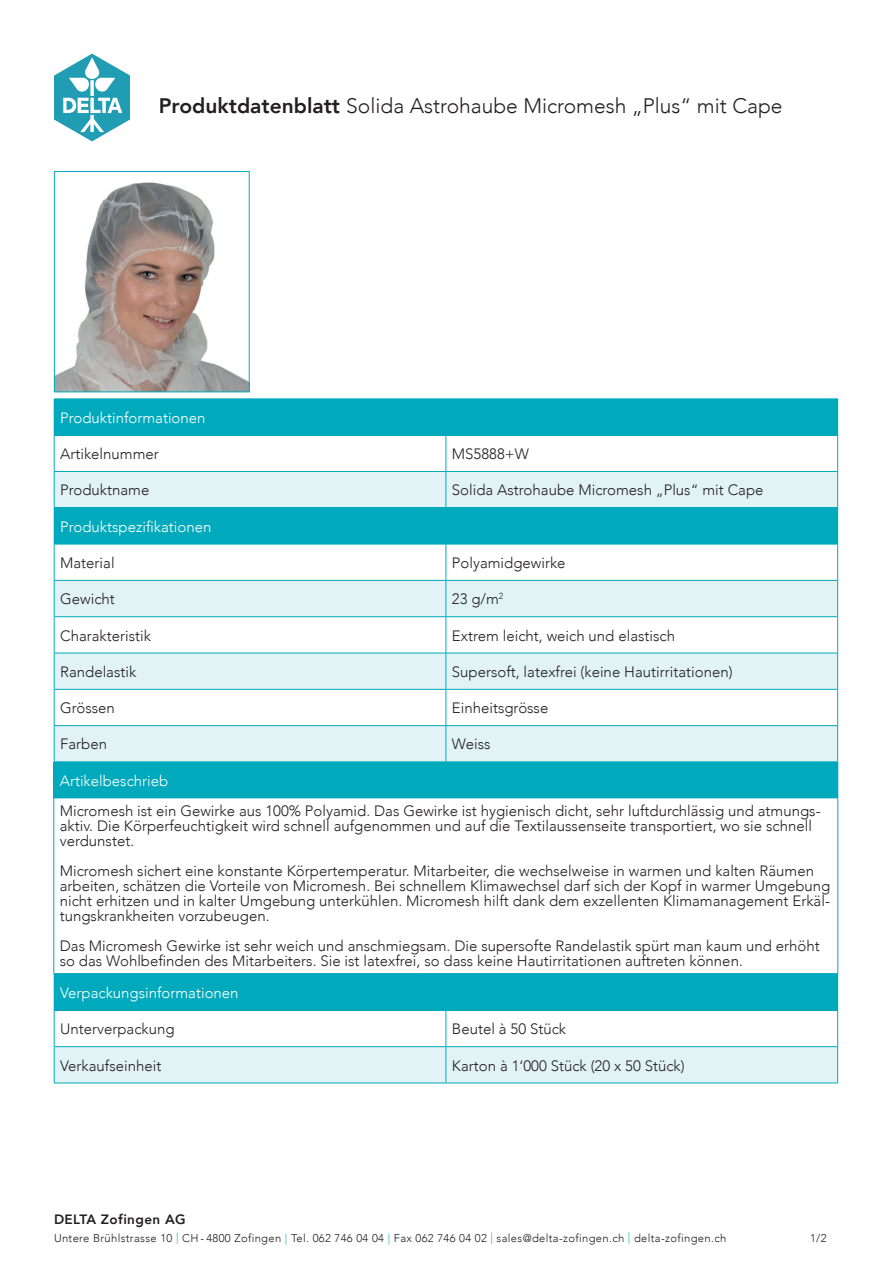
<style>
.page{position:relative;width:893px;height:1263px;background:#fff}
.page>*{position:absolute;margin:0;border:0;box-sizing:border-box;transform-origin:0 0}
.t1{font:300 21px "Avenir LT Com";color:#231f20}
.t2{font:300 15px/15px "Avenir LT Com";color:#231f20}
.t3{font:300 15px "Avenir LT Com";color:#fff}
.t4{font:800 13.5px "Avenir LT Com";letter-spacing:.03em;color:#231f20}
.t5{font:300 11.25px "Avenir LT Com";letter-spacing:.03em;color:#231f20}
.s1{font-weight:800}
.s2{color:#00aabc}
</style>
<div class="page">
<div style="left:54px;top:399px;width:784px;height:36px;background:#00aabc"></div>
<svg style="left:55px;top:472px;width:782px;height:290px;fill:#e2f3f6"></svg>
<div style="left:54px;top:508px;width:784px;height:36px;background:#00aabc"></div>
<hr style="left:54px;top:435px;width:392px;height:1px;background:#00aabc">
<hr style="left:54px;top:435px;width:1px;height:36px;background:#00aabc">
<hr style="left:446px;top:435px;width:392px;height:1px;background:#00aabc">
<hr style="left:446px;top:435px;width:1px;height:36px;background:#00aabc">
<hr style="left:837px;top:435px;width:1px;height:36px;background:#00aabc">
<hr style="left:54px;top:471px;width:392px;height:1px;background:#00aabc">
<hr style="left:54px;top:472px;width:1px;height:36px;background:#00aabc">
<hr style="left:446px;top:471px;width:392px;height:1px;background:#00aabc">
<hr style="left:446px;top:472px;width:1px;height:36px;background:#00aabc">
<hr style="left:837px;top:472px;width:1px;height:36px;background:#00aabc">
<hr style="left:54px;top:507px;width:392px;height:1px;background:#00aabc">
<hr style="left:446px;top:507px;width:392px;height:1px;background:#00aabc">
<hr style="left:54px;top:544px;width:392px;height:1px;background:#00aabc">
<hr style="left:54px;top:544px;width:1px;height:36px;background:#00aabc">
<hr style="left:446px;top:544px;width:392px;height:1px;background:#00aabc">
<hr style="left:446px;top:544px;width:1px;height:36px;background:#00aabc">
<hr style="left:837px;top:544px;width:1px;height:36px;background:#00aabc">
<hr style="left:54px;top:580px;width:392px;height:1px;background:#00aabc">
<hr style="left:54px;top:581px;width:1px;height:35px;background:#00aabc">
<hr style="left:446px;top:580px;width:392px;height:1px;background:#00aabc">
<hr style="left:446px;top:581px;width:1px;height:35px;background:#00aabc">
<hr style="left:837px;top:581px;width:1px;height:35px;background:#00aabc">
<hr style="left:54px;top:616px;width:392px;height:1px;background:#00aabc">
<hr style="left:54px;top:617px;width:1px;height:36px;background:#00aabc">
<hr style="left:446px;top:616px;width:392px;height:1px;background:#00aabc">
<hr style="left:446px;top:617px;width:1px;height:36px;background:#00aabc">
<hr style="left:837px;top:617px;width:1px;height:36px;background:#00aabc">
<hr style="left:54px;top:653px;width:392px;height:1px;background:#00aabc">
<hr style="left:54px;top:653px;width:1px;height:36px;background:#00aabc">
<hr style="left:446px;top:653px;width:392px;height:1px;background:#00aabc">
<hr style="left:446px;top:653px;width:1px;height:36px;background:#00aabc">
<hr style="left:837px;top:653px;width:1px;height:36px;background:#00aabc">
<hr style="left:54px;top:689px;width:392px;height:1px;background:#00aabc">
<hr style="left:54px;top:689px;width:1px;height:36px;background:#00aabc">
<hr style="left:446px;top:689px;width:392px;height:1px;background:#00aabc">
<hr style="left:446px;top:689px;width:1px;height:36px;background:#00aabc">
<hr style="left:837px;top:689px;width:1px;height:36px;background:#00aabc">
<hr style="left:54px;top:725px;width:392px;height:1px;background:#00aabc">
<hr style="left:54px;top:726px;width:1px;height:36px;background:#00aabc">
<hr style="left:446px;top:725px;width:392px;height:1px;background:#00aabc">
<hr style="left:446px;top:726px;width:1px;height:36px;background:#00aabc">
<hr style="left:837px;top:726px;width:1px;height:36px;background:#00aabc">
<svg style="left:54px;top:54px;width:76px;height:87px"></svg>
<div style="left:54px;top:762px;width:784px;height:36px;background:#00aabc"></div>
<hr style="left:54px;top:798px;width:784px;height:1px;background:#00aabc">
<hr style="left:54px;top:798px;width:1px;height:175px;background:#00aabc">
<hr style="left:837px;top:798px;width:1px;height:175px;background:#00aabc">
<hr style="left:54px;top:973px;width:784px;height:1px;background:#00aabc">
<div style="left:54px;top:974px;width:784px;height:36px;background:#00aabc"></div>
<div style="left:55px;top:1047px;width:782px;height:36px;background:#e2f3f6"></div>
<hr style="left:54px;top:1010px;width:392px;height:1px;background:#00aabc">
<hr style="left:54px;top:1010px;width:1px;height:36px;background:#00aabc">
<hr style="left:446px;top:1010px;width:392px;height:1px;background:#00aabc">
<hr style="left:446px;top:1010px;width:1px;height:36px;background:#00aabc">
<hr style="left:837px;top:1010px;width:1px;height:36px;background:#00aabc">
<hr style="left:54px;top:1046px;width:392px;height:1px;background:#00aabc">
<hr style="left:54px;top:1047px;width:1px;height:36px;background:#00aabc">
<hr style="left:446px;top:1046px;width:392px;height:1px;background:#00aabc">
<hr style="left:446px;top:1047px;width:1px;height:36px;background:#00aabc">
<hr style="left:837px;top:1047px;width:1px;height:36px;background:#00aabc">
<hr style="left:54px;top:1083px;width:392px;height:1px;background:#00aabc">
<hr style="left:446px;top:1083px;width:392px;height:1px;background:#00aabc">
<img style="left:56px;top:182px;width:192px;height:208px">
<div style="left:54px;top:171px;width:196px;height:221px;border:1px solid #00aabc"></div>
<h1 class="t1" style="left:159px;top:94px;width:625px"><span class="s1">Produktdatenblatt</span> Solida Astrohaube Micromesh „Plus“ mit Cape</h1>
<p class="t3" style="left:60px;top:409px;width:147px">Produktinformationen</p>
<p class="t2" style="left:60px;top:446px;width:100px">Artikelnummer</p>
<p class="t2" style="left:452px;top:446px;width:79px">MS5888+W</p>
<p class="t2" style="left:60px;top:483px;width:91px">Produktname</p>
<p class="t2" style="left:452px;top:483px;width:313px">Solida Astrohaube Micromesh „Plus“ mit Cape</p>
<p class="t3" style="left:60px;top:517px;width:153px">Produktspezifikationen</p>
<p class="t2" style="left:60px;top:555px;width:56px">Material</p>
<p class="t2" style="left:452px;top:555px;width:115px">Polyamidgewirke</p>
<p class="t2" style="left:60px;top:591px;width:56px">Gewicht</p>
<p class="t2" style="left:452px;top:591px;width:53px">23 g/m<sup>2</sup></p>
<p class="t2" style="left:60px;top:628px;width:92px">Charakteristik</p>
<p class="t2" style="left:452px;top:628px;width:225px">Extrem leicht, weich und elastisch</p>
<p class="t2" style="left:60px;top:664px;width:78px">Randelastik</p>
<p class="t2" style="left:452px;top:664px;width:282px">Supersoft, latexfrei (keine Hautirritationen)</p>
<p class="t2" style="left:60px;top:700px;width:56px">Grössen</p>
<p class="t2" style="left:452px;top:700px;width:98px">Einheitsgrösse</p>
<p class="t2" style="left:60px;top:737px;width:48px">Farben</p>
<p class="t2" style="left:452px;top:737px;width:40px">Weiss</p>
<p class="t3" style="left:60px;top:772px;width:110px">Artikelbeschrieb</p>
<p class="t2" style="left:60px;top:804px;width:762px">Micromesh ist ein Gewirke aus 100% Polyamid. Das Gewirke ist hygienisch dicht, sehr luftdurchlässig und atmungs&shy;aktiv. Die Körperfeuchtigkeit wird schnell aufgenommen und auf die Textilaussenseite transportiert, wo sie schnell verdunstet.</p>
<p class="t2" style="left:60px;top:864px;width:772px">Micromesh sichert eine konstante Körpertemperatur. Mitarbeiter, die wechselweise in warmen und kalten Räumen arbeiten, schätzen die Vorteile von Micromesh. Bei schnellem Klimawechsel darf sich der Kopf in warmer Umgebung nicht erhitzen und in kalter Umgebung unterkühlen. Micromesh hilft dank dem exzellenten Klimamanagement Erkäl&shy;tungskrankheiten vorzubeugen.</p>
<p class="t2" style="left:60px;top:939px;width:762px">Das Micromesh Gewirke ist sehr weich und anschmiegsam. Die supersofte Randelastik spürt man kaum und erhöht so das Wohlbefinden des Mitarbeiters. Sie ist latexfrei, so dass keine Hautirritationen auftreten können.</p>
<p class="t3" style="left:60px;top:984px;width:180px">Verpackungsinformationen</p>
<p class="t2" style="left:60px;top:1021px;width:116px">Unterverpackung</p>
<p class="t2" style="left:452px;top:1021px;width:116px">Beutel à 50 Stück</p>
<p class="t2" style="left:60px;top:1058px;width:103px">Verkaufseinheit</p>
<p class="t2" style="left:452px;top:1058px;width:234px">Karton à 1‘000 Stück (20 x 50 Stück)</p>
<p class="t4" style="left:54px;top:1211px;width:133px">DELTA Zofingen AG</p>
<p class="t5" style="left:54px;top:1231px;width:674px">Untere Brühlstrasse 10 <span class="s2">|</span> CH - 4800 Zofingen <span class="s2">|</span> Tel. 062 746 04 04 <span class="s2">|</span> Fax 062 746 04 02 <span class="s2">|</span> sales@delta-zofingen.ch <span class="s2">|</span> delta-zofingen.ch</p>
<p class="t5" style="left:810px;top:1231px;width:18px">1/2</p>
</div>
